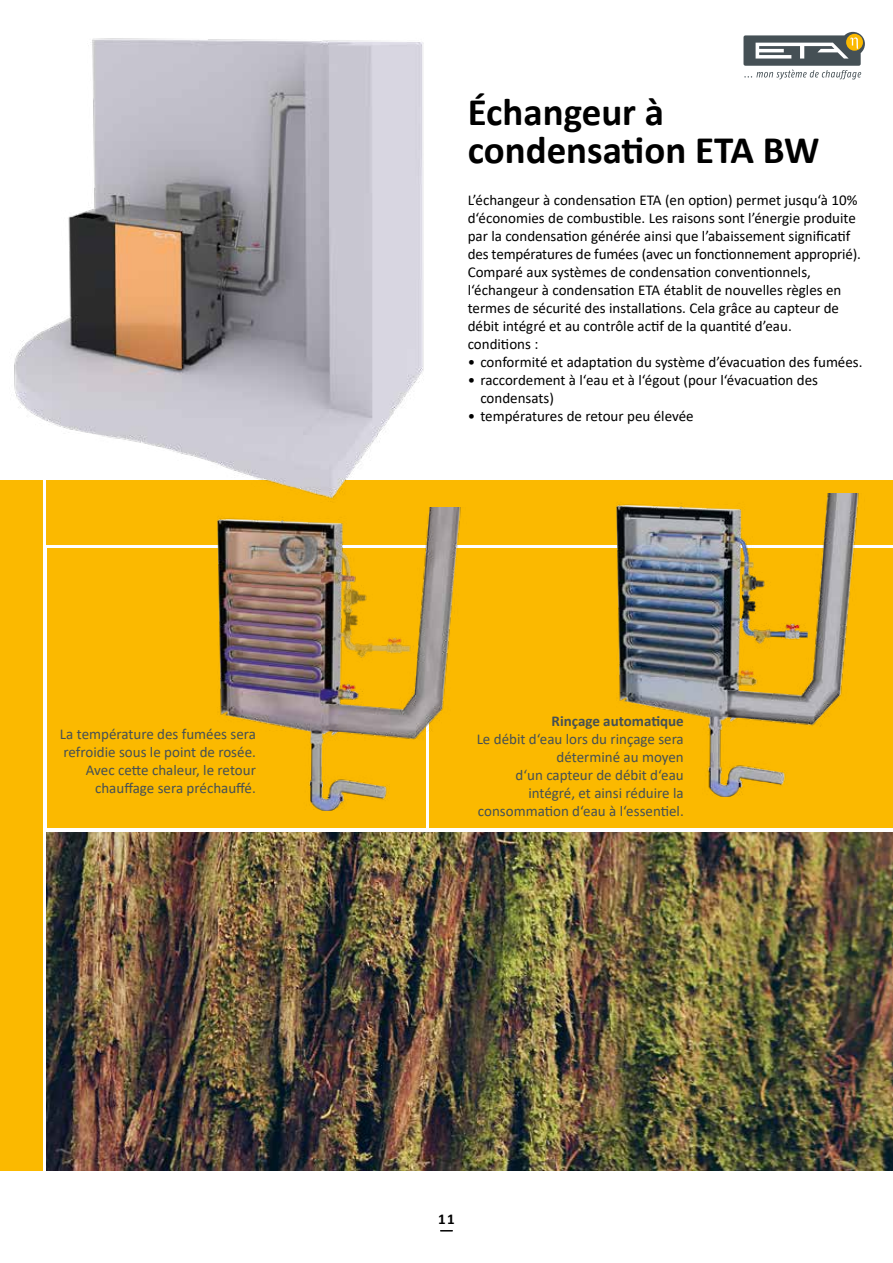
<style>
.page{position:relative;width:893px;height:1263px;background:#fff}
.page>*{position:absolute;margin:0;border:0;box-sizing:border-box;transform-origin:0 0}
.t1{font:700 39px/37.5px "Calibri";color:#000}
.t2{font:15px/18px "Calibri";color:#000}
.t3{font:15px/18px "Calibri";color:#455055;text-align:right}
.t4{font:700 15px "Calibri";color:#455055}
.t5{font:700 15px "Calibri";color:#000}
</style>
<div class="page">
<div style="left:47px;top:549px;width:378px;height:279px;background:#fbb900"></div>
<div style="left:429px;top:549px;width:464px;height:279px;background:#fbb900"></div>
<div style="left:0;top:480px;width:43px;height:690px;background:#fbb900"></div>
<div style="left:47px;top:480px;width:846px;height:64px;background:#fbb900"></div>
<img style="left:14px;top:38px;width:410px;height:465px">
<img style="left:616px;top:493px;width:277px;height:303px">
<img style="left:47px;top:832px;width:846px;height:338px">
<img style="left:218px;top:507px;width:276px;height:303px">
<svg style="left:743px;top:32px;width:122px;height:47px"></svg>
<p class="t3" style="left:60px;top:725px;width:197px">La température des fumées sera refroidie sous le point de rosée.<br>Avec cette chaleur, le retour chauffage sera préchauffé.</p>
<h1 class="t1" style="left:468px;top:93px;width:353px">Échangeur à condensation ETA BW</h1>
<p class="t2" style="left:468px;top:191px;width:395px">L’échangeur à condensation ETA (en option) permet jusqu‘à 10% d‘économies de combustible. Les raisons sont l’énergie produite par la condensation générée ainsi que l’abaissement significatif des températures de fumées (avec un fonctionnement approprié).<br>Comparé aux systèmes de condensation conventionnels, l‘échangeur à condensation ETA établit de nouvelles règles en termes de sécurité des installations. Cela grâce au capteur de débit intégré et au contrôle actif de la quantité d’eau.<br>conditions :</p>
<p class="t2" style="left:468px;top:353px;width:396px">• conformité et adaptation du système d’évacuation des fumées.</p>
<p class="t2" style="left:480px;top:371px;width:339px;text-indent:-13px">• raccordement à l‘eau et à l‘égout (pour l‘évacuation des condensats)</p>
<p class="t2" style="left:468px;top:407px;width:227px">• températures de retour peu élevée</p>
<p class="t4" style="left:552px;top:710px;width:134px">Rinçage automatique</p>
<p class="t3" style="left:477px;top:729px;width:209px">Le débit d‘eau lors du rinçage sera déterminé au moyen<br>d‘un capteur de débit d‘eau intégré, et ainsi réduire la consommation d‘eau à l‘essentiel.</p>
<p class="t5" style="left:438px;top:1208px;width:18px">11</p>
</div>
